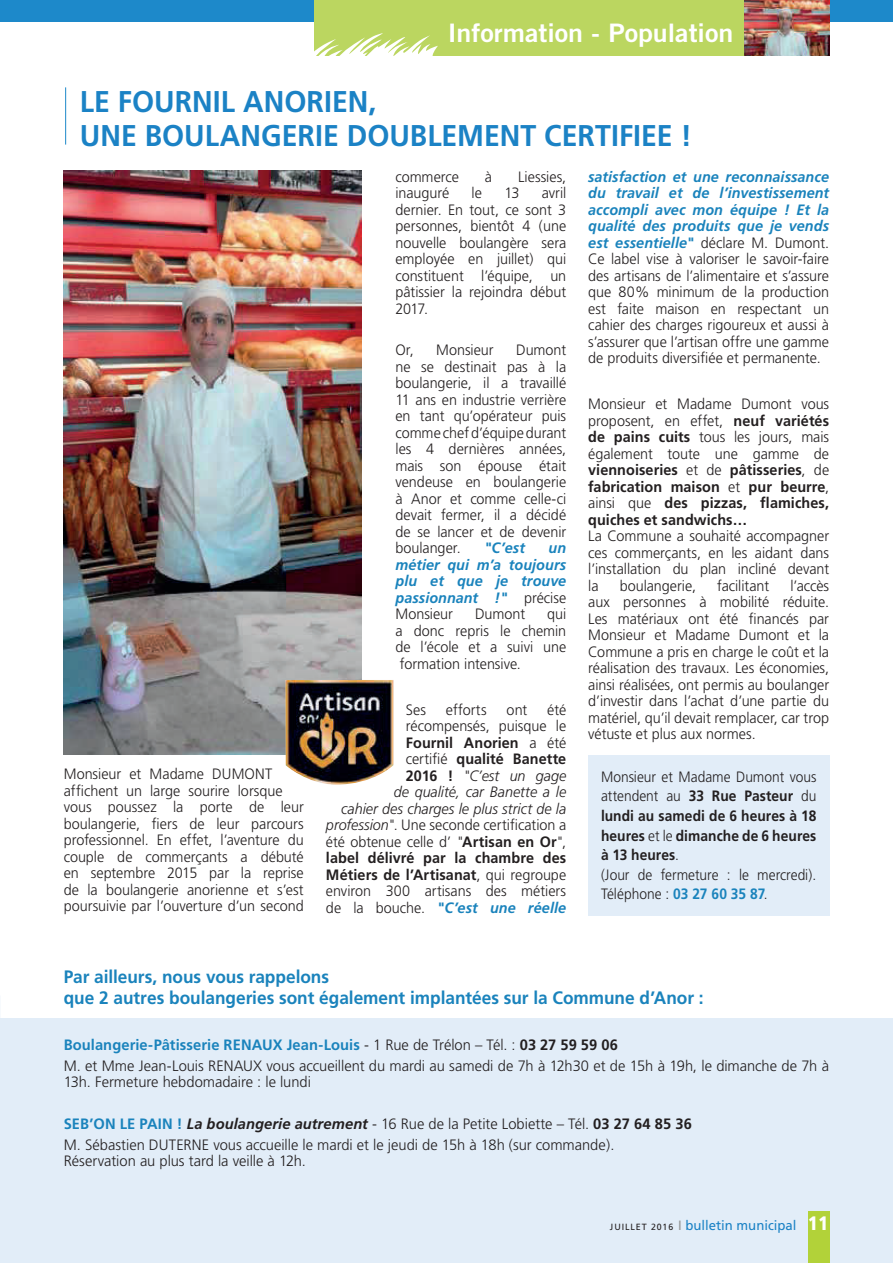
<style>
.page{position:relative;width:893px;height:1263px;background:#fff}
.page>*{position:absolute;margin:0;border:0;box-sizing:border-box;transform-origin:0 0}
.t1{font:700 30px/34.5px "Frutiger";color:#1b82c5;scale:.95 1}
.t2{font:25.5px "Trade Gothic Bold Two";color:#fff;scale:1.05 1}
.t3{font:700 18px/21.6px "Frutiger";letter-spacing:-.005em;color:#1a83bc;scale:.96 1}
.t4{font:300 15px/16.5px "Frutiger";color:#231f20;text-align:justify;scale:.96 1}
.t5{font:300 15px/20.7px "Frutiger";color:#231f20}
.t6{font:700 15px/16.5px "Frutiger";letter-spacing:.005em;color:#231f20;text-align:justify;scale:.96 1}
.t7{font:300 15px/19.5px "Frutiger";color:#231f20;scale:.92 1}
.t8{font:italic 700 15px/16.5px "Frutiger";letter-spacing:.005em;color:#1a83bc;text-align:justify;scale:.96 1}
.t9{font:13.5px "Frutiger";color:#1b82c5}
.s1{font-weight:300;font-style:normal;color:#231f20}
.s2{font-weight:700}
.s3{font-style:italic}
.s4{font-weight:700;font-style:italic;color:#1a83bc}
.s5{font-weight:300}
.s6{font-weight:700;color:#1a83bc}
.s7{font-weight:700;font-style:italic}
.s8{font-size:9px;color:#231f20}
.s9{color:#939595}
.s10{font-weight:900;font-stretch:condensed;font-size:19.5px;color:#fff}
</style>
<div class="page">
<div style="left:0;top:1018px;width:893px;height:245px;background:#e2edf8"></div>
<div style="left:588px;top:755px;width:241px;height:160px;background:#e2edf8"></div>
<div style="left:0;top:0;width:893px;height:21px;background:#1d89ca"></div>
<div style="left:808px;top:1212px;width:21px;height:51px;background:#b2d239"></div>
<hr style="left:65px;top:87px;width:1px;height:58px;background:#1d89ca">
<div style="left:315px;top:0;width:514px;height:55px;background:#bbd660"></div>
<svg style="left:314px;top:33px;width:124px;height:23px"></svg>
<img style="left:744px;top:0;width:85px;height:55px">
<img style="left:64px;top:170px;width:297px;height:585px">
<img style="left:285px;top:680px;width:108px;height:105px">
<h2 class="t2" style="left:448px;top:17px;width:273px">Information - Population</h2>
<h1 class="t1" style="left:80px;top:84px;width:645px">LE FOURNIL ANORIEN,<br>UNE BOULANGERIE DOUBLEMENT CERTIFIEE !</h1>
<p class="t4" style="left:64px;top:766px;width:252px;text-align:left">Monsieur et Madame DUMONT affichent un large sourire lorsque vous poussez la porte de leur boulangerie, fiers de leur parcours professionnel. En effet, l’aventure du couple de commerçants a débuté en septembre 2015 par la reprise de la boulangerie anorienne et s’est poursuivie par l’ouverture d’un second</p>
<p class="t4" style="left:395px;top:168px;width:68px">commerce</p>
<p class="t4" style="left:485px;top:168px;width:9px">à</p>
<p class="t4" style="left:518px;top:168px;width:52px">Liessies,</p>
<p class="t4" style="left:395px;top:185px;width:58px">inauguré</p>
<p class="t4" style="left:472px;top:185px;width:12px">le</p>
<p class="t4" style="left:504px;top:185px;width:17px">13</p>
<p class="t4" style="left:395px;top:185px;width:179px;text-indent:146px">avril dernier. En tout, ce sont 3 personnes, bientôt 4 (une nouvelle boulangère sera employée en juillet) qui constituent l’équipe, un pâtissier la rejoindra début 2017.</p>
<p class="t4" style="left:395px;top:342px;width:21px">Or,</p>
<p class="t4" style="left:436px;top:342px;width:61px">Monsieur</p>
<p class="t4" style="left:395px;top:342px;width:179px;text-indent:121px">Dumont ne se destinait pas à la boulangerie, il a travaillé 11 ans en industrie verrière en tant qu’opérateur puis comme chef d’équipe durant les 4 dernières années, mais son épouse était vendeuse en boulangerie à Anor et comme celle-ci devait fermer, il a décidé de se lancer et de devenir boulanger.</p>
<p class="t8" style="left:484px;top:540px;width:44px">"C’est</p>
<p class="t8" style="left:395px;top:540px;width:179px;text-indent:153px">un métier qui m’a toujours plu et que je trouve passionnant !" <span class="s1">précise Monsieur</span></p>
<p class="t4" style="left:395px;top:606px;width:179px;text-indent:152px">qui a donc repris le chemin de l’école et a suivi une formation intensive.</p>
<p class="t4" style="left:406px;top:701px;width:22px">Ses</p>
<p class="t4" style="left:446px;top:701px;width:44px">efforts</p>
<p class="t4" style="left:507px;top:701px;width:23px">ont</p>
<p class="t4" style="left:475px;top:606px;width:54px">Dumont</p>
<p class="t4" style="left:326px;top:701px;width:252px;text-align:right">été<br>récompensés, puisque le<br><span class="s2">Fournil Anorien</span> a été<br>certifié <span class="s2">qualité Banette<br>2016 !</span> <span class="s3">"C’est un gage<br>de qualité, car Banette a le<br>cahier des charges le plus strict de la profession"</span>. Une seconde certification a été obtenue celle d’ <span class="s3">"</span><span class="s2">Artisan en Or</span><span class="s3">"</span>, <span class="s2">label délivré par la chambre des<br>Métiers de l’Artisanat</span>, qui regroupe environ 300 artisans des métiers de la bouche. <span class="s4">"C’est une réelle</span></p>
<p class="t4" style="left:588px;top:168px;width:252px"><span class="s4">satisfaction et une reconnaissance du travail et de l’investissement accompli avec mon équipe ! Et la qualité des produits que je vends est essentielle"</span> déclare M. Dumont.<br>Ce label vise à valoriser le savoir-faire des artisans de l’alimentaire et s’assure que 80% minimum de la production est faite maison en respectant un cahier des charges rigoureux et aussi à s’assurer que l’artisan offre une gamme de produits diversifiée et permanente.</p>
<p class="t6" style="left:588px;top:395px;width:252px"><span class="s5">Monsieur et Madame Dumont vous proposent, en effet,</span> neuf variétés de pains cuits <span class="s5">tous les jours, mais également toute une gamme de </span>viennoiseries <span class="s5">et de</span> pâtisseries<span class="s5">, de </span>fabrication maison <span class="s5">et</span> pur beurre<span class="s5">, ainsi que</span> des pizzas, flamiches, quiches et sandwichs…</p>
<p class="t4" style="left:588px;top:528px;width:252px">La Commune a souhaité accompagner ces commerçants, en les aidant dans l’installation du plan incliné devant la</p>
<p class="t4" style="left:620px;top:577px;width:81px">boulangerie,</p>
<p class="t4" style="left:717px;top:577px;width:56px">facilitant</p>
<p class="t4" style="left:588px;top:577px;width:252px;text-indent:202px">l’accès aux personnes à mobilité réduite.<br>Les matériaux ont été financés par Monsieur et Madame Dumont et la Commune a pris en charge le coût et la réalisation des travaux. Les économies, ainsi réalisées, ont permis au boulanger d’investir dans l’achat d’une partie du matériel, qu’il devait remplacer, car trop vétuste et plus aux normes.</p>
<p class="t7" style="left:601px;top:767px;width:236px">Monsieur et Madame Dumont vous attendent au <span class="s2">33 Rue Pasteur</span> du <span class="s2">lundi au samedi de 6 heures à 18 heures</span> et le <span class="s2">dimanche de 6 heures à 13 heures</span>.<br>(Jour de fermeture : le mercredi).<br>Téléphone : <span class="s6">03 27 60 35 87</span>.</p>
<p class="t3" style="left:64px;top:965px;width:668px">Par ailleurs, nous vous rappelons<br>que 2 autres boulangeries sont également implantées sur la Commune d’Anor :</p>
<p class="t5" style="left:64px;top:1034px;width:767px"><span class="s6">Boulangerie-Pâtisserie RENAUX Jean-Louis</span> - 1 Rue de Trélon – Tél. : <span class="s2">03 27 59 59 06<br></span>M. et Mme Jean-Louis RENAUX vous accueillent du mardi au samedi de 7h à 12h30 et de 15h à 19h, le dimanche de 7h à</p>
<p class="t5" style="left:64px;top:1072px;width:249px">13h. Fermeture hebdomadaire : le lundi</p>
<p class="t5" style="left:64px;top:1113px;width:630px"><span class="s6">SEB’ON LE PAIN !</span> <span class="s7">La boulangerie autrement</span> - 16 Rue de la Petite Lobiette – Tél. <span class="s2">03 27 64 85 36<br></span>M. Sébastien DUTERNE vous accueille le mardi et le jeudi de 15h à 18h (sur commande).</p>
<p class="t5" style="left:64px;top:1150px;width:244px">Réservation au plus tard la veille à 12h.</p>
<p class="t9" style="left:610px;top:1217px;width:220px"><span class="s8">JUILLET 2016</span> <span class="s9">I</span> bulletin municipal <span class="s10">11</span></p>
</div>
